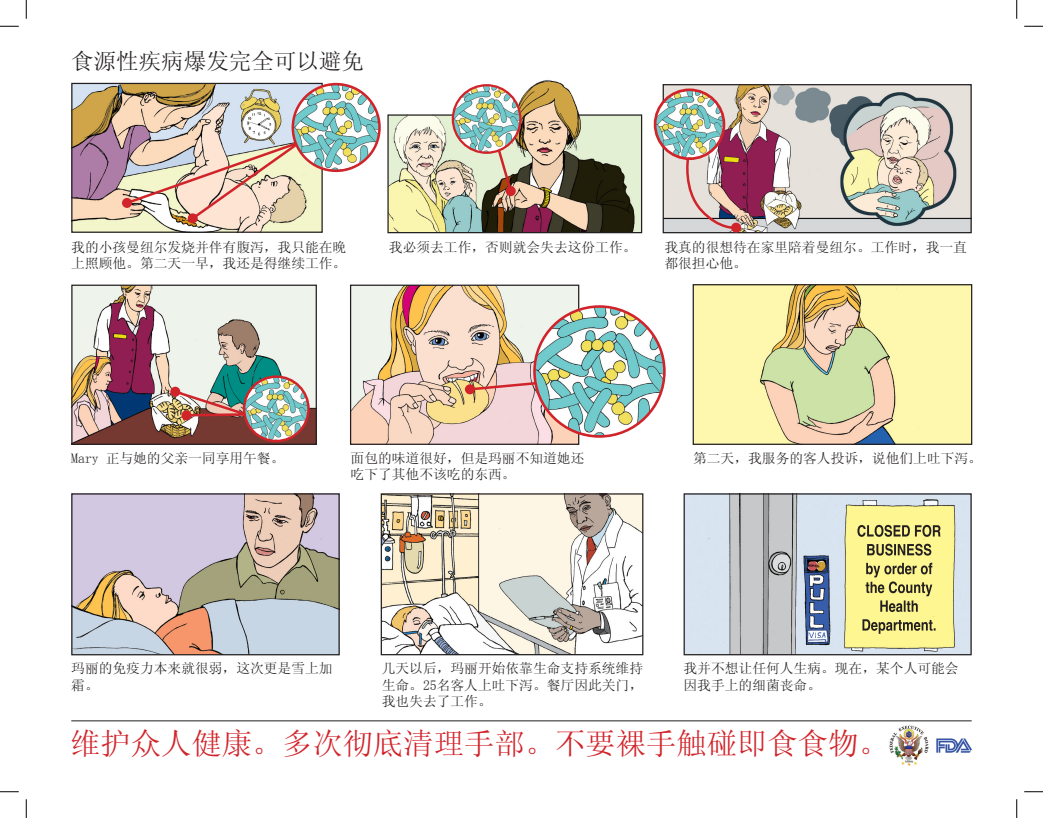
<style>
.page{position:relative;width:1043px;height:818px;background:#fff}
.page>*{position:absolute;margin:0;border:0;box-sizing:border-box;transform-origin:0 0}
.t1{font:30.25px "Sim Sun";color:#d1232a}
.t2{font:22.5px "Sim Sun";color:#231f20}
.t3{font:13.75px "Sim Sun";color:#231f20}
</style>
<div class="page">
<hr style="left:71px;top:720px;width:900px;height:1px;background:#231f20">
<img style="left:73px;top:85px;width:248px;height:146px">
<div style="left:71px;top:83px;width:252px;height:150px;border:1px solid #231f20"></div>
<div style="left:188px;top:213px;width:10px;height:10px;background:#d1232a;border-radius:50%"></div>
<svg style="left:124px;top:139px;width:178px;height:83px;background:#dec8b6"></svg>
<div style="left:122px;top:198px;width:10px;height:10px;background:#d1232a;border-radius:50%"></div>
<img style="left:664px;top:86px;width:305px;height:145px">
<div style="left:662px;top:84px;width:309px;height:149px;border:1px solid #231f20"></div>
<svg style="left:683px;top:156px;width:55px;height:77px;background:#c5a6a8"></svg>
<div style="left:731px;top:223px;width:10px;height:10px;background:#d1232a;border-radius:50%"></div>
<img style="left:655px;top:90px;width:69px;height:69px;border-radius:34px">
<div style="left:653px;top:88px;width:72px;height:72px;border:3px solid #d1232a;border-radius:50%"></div>
<img style="left:452px;top:80px;width:127px;height:34px">
<svg style="left:387px;top:114px;width:256px;height:120px;background:#aca58d"></svg>
<img style="left:453px;top:85px;width:67px;height:68px;border-radius:34px">
<div style="left:452px;top:84px;width:69px;height:70px;border:2px solid #d1232a;border-radius:50%"></div>
<img style="left:352px;top:286px;width:225px;height:157px">
<div style="left:350px;top:284px;width:229px;height:161px;border:1px solid #231f20"></div>
<img style="left:73px;top:286px;width:242px;height:157px">
<div style="left:71px;top:284px;width:246px;height:161px;border:1px solid #231f20"></div>
<svg style="left:170px;top:386px;width:10px;height:10px"></svg>
<svg style="left:467px;top:379px;width:69px;height:13px"></svg>
<div style="left:465px;top:384px;width:10px;height:10px;background:#d1232a;border-radius:50%"></div>
<svg style="left:172px;top:388px;width:77px;height:30px;background:#9f9084"></svg>
<div style="left:181px;top:410px;width:10px;height:10px;background:#d1232a;border-radius:50%"></div>
<img style="left:244px;top:376px;width:64px;height:65px;border-radius:32px">
<div style="left:243px;top:375px;width:67px;height:67px;border:2px solid #d1232a;border-radius:50%"></div>
<img style="left:534px;top:306px;width:130px;height:130px;border-radius:65px">
<div style="left:533px;top:305px;width:132px;height:132px;border:3px solid #d1232a;border-radius:50%"></div>
<img style="left:694px;top:286px;width:276px;height:157px">
<div style="left:692px;top:284px;width:280px;height:161px;border:1px solid #231f20"></div>
<img style="left:73px;top:495px;width:265px;height:158px">
<div style="left:71px;top:493px;width:269px;height:162px;border:1px solid #231f20"></div>
<img style="left:685px;top:495px;width:284px;height:158px">
<div style="left:683px;top:493px;width:288px;height:162px;border:1px solid #231f20"></div>
<svg style="left:862px;top:619px;width:73px;height:14px"></svg>
<svg style="left:865px;top:562px;width:67px;height:50px;background:#c9c274"></svg>
<svg style="left:867px;top:543px;width:64px;height:12px"></svg>
<svg style="left:857px;top:525px;width:83px;height:12px"></svg>
<img style="left:383px;top:495px;width:258px;height:158px">
<div style="left:381px;top:493px;width:262px;height:162px;border:1px solid #231f20"></div>
<img style="left:293px;top:84px;width:86px;height:87px;border-radius:43px">
<div style="left:291px;top:83px;width:90px;height:89px;border:2px solid #d1232a;border-radius:50%"></div>
<img style="left:889px;top:725px;width:40px;height:41px">
<img style="left:936px;top:738px;width:35px;height:15px">
<svg style="left:0;top:25px;width:19px;height:2px"></svg>
<svg style="left:1024px;top:25px;width:18px;height:2px"></svg>
<svg style="left:0;top:791px;width:19px;height:1px"></svg>
<svg style="left:1024px;top:791px;width:18px;height:1px"></svg>
<svg style="left:25px;top:0;width:2px;height:19px"></svg>
<svg style="left:25px;top:799px;width:2px;height:19px"></svg>
<svg style="left:1016px;top:0;width:1px;height:19px"></svg>
<svg style="left:1016px;top:799px;width:1px;height:19px"></svg>
<h1 class="t2" style="left:71px;top:50px;width:294px">食源性疾病爆发完全可以避免</h1>
<p class="t3" style="left:71px;top:240px;width:276px">我的小孩曼纽尔发烧并伴有腹泻，我只能在晚</p>
<p class="t3" style="left:389px;top:240px;width:249px">我必须去工作，否则就会失去这份工作。</p>
<p class="t3" style="left:664px;top:240px;width:304px">我真的很想待在家里陪着曼纽尔。工作时，我一直</p>
<p class="t3" style="left:71px;top:256px;width:276px">上照顾他。第二天一早，我还是得继续工作。</p>
<p class="t3" style="left:664px;top:256px;width:84px">都很担心他。</p>
<p class="t3" style="left:71px;top:451px;width:215px">Mary 正与她的父亲一同享用午餐。</p>
<p class="t3" style="left:350px;top:451px;width:235px">面包的味道很好，但是玛丽不知道她还</p>
<p class="t3" style="left:693px;top:451px;width:290px">第二天，我服务的客人投诉，说他们上吐下泻。</p>
<p class="t3" style="left:350px;top:467px;width:166px">吃下了其他不该吃的东西。</p>
<p class="t3" style="left:71px;top:661px;width:263px">玛丽的免疫力本来就很弱，这次更是雪上加</p>
<p class="t3" style="left:382px;top:661px;width:263px">几天以后，玛丽开始依靠生命支持系统维持</p>
<p class="t3" style="left:683px;top:661px;width:276px">我并不想让任何人生病。现在，某个人可能会</p>
<p class="t3" style="left:71px;top:678px;width:29px">霜。</p>
<p class="t3" style="left:382px;top:678px;width:263px">生命。25名客人上吐下泻。餐厅因此关门，</p>
<p class="t3" style="left:683px;top:678px;width:139px">因我手上的细菌丧命。</p>
<p class="t3" style="left:382px;top:694px;width:111px">我也失去了工作。</p>
<p class="t1" style="left:70px;top:728px;width:820px">维护众人健康。多次彻底清理手部。不要裸手触碰即食食物。</p>
</div>
